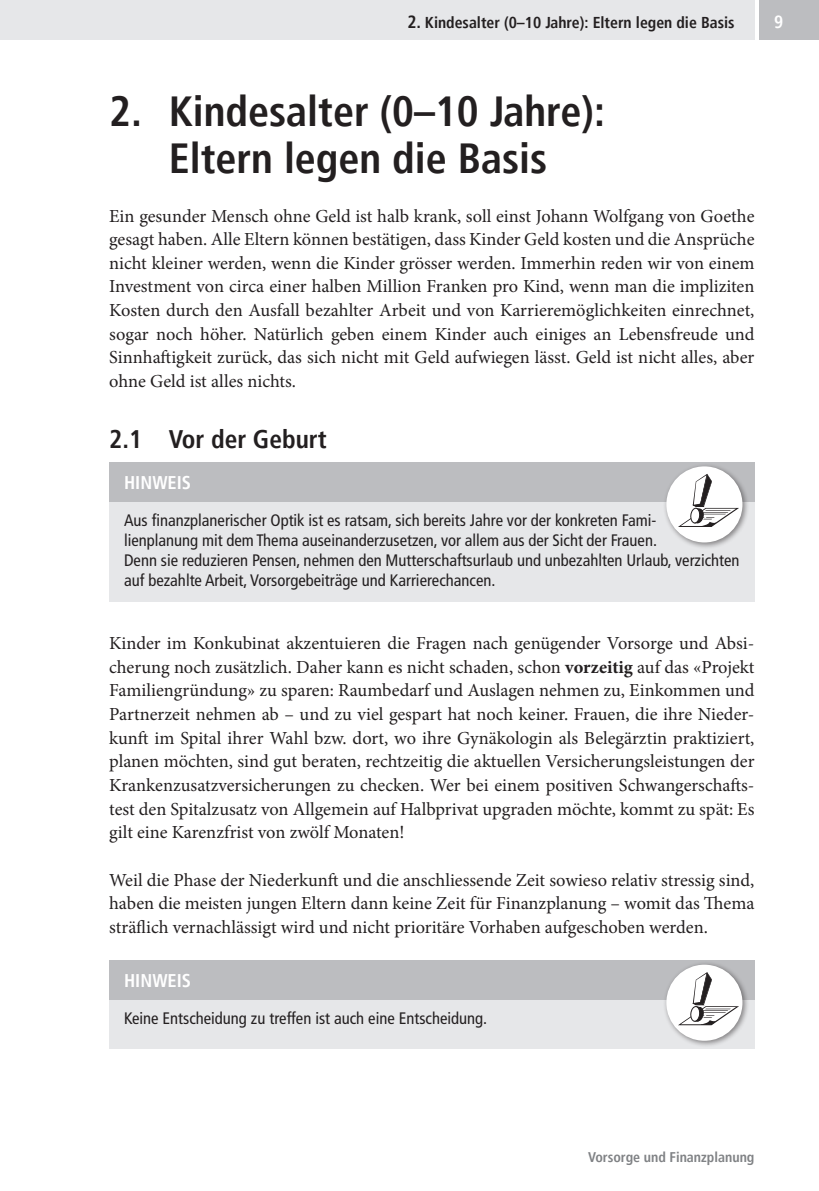
<style>
.page{position:relative;width:819px;height:1191px;background:#fff}
.page>*{position:absolute;margin:0;border:0;box-sizing:border-box;transform-origin:0 0}
.t1{font:700 condensed 42px/47.2px "Frutiger LT Pro";color:#231f20;text-align:center}
.t2{font:700 condensed 25.38px "Frutiger LT Pro";color:#231f20}
.t3{font:18.38px/23.6px "Minion Pro";letter-spacing:-.005em;color:#231f20;text-align:justify}
.t4{font:700 condensed 18.38px "Frutiger LT Pro";color:#fff}
.t5{font:700 condensed 17.5px "Frutiger LT Pro";color:#fff}
.t6{font:condensed 16.62px/20.1px "Frutiger LT Pro";color:#231f20}
.t7{font:700 condensed 15.75px "Frutiger LT Pro";color:#231f20}
.t8{font:700 condensed 14px "Frutiger LT Pro";color:#808285}
.s1{font-size:17.5px}
.s2{font-weight:700}
</style>
<div class="page">
<div style="left:759px;top:0;width:60px;height:40px;background:#bcbdc0"></div>
<div style="left:0;top:0;width:754px;height:40px;background:#e6e7e9"></div>
<div style="left:109px;top:501px;width:645px;height:101px;background:#e6e7e9"></div>
<div style="left:109px;top:462px;width:645px;height:39px;background:#bcbdc0"></div>
<div style="left:662px;top:462px;width:87px;height:87px;background:#231f20;opacity:.5"></div>
<div style="left:666px;top:466px;width:76px;height:76px;background:#fff;border-radius:50%"></div>
<svg style="left:678px;top:474px;width:61px;height:53px"></svg>
<div style="left:109px;top:999px;width:645px;height:50px;background:#e6e7e9"></div>
<div style="left:109px;top:960px;width:645px;height:39px;background:#bcbdc0"></div>
<div style="left:662px;top:961px;width:87px;height:87px;background:#231f20;opacity:.5"></div>
<div style="left:666px;top:964px;width:76px;height:76px;background:#fff;border-radius:50%"></div>
<svg style="left:678px;top:972px;width:61px;height:53px"></svg>
<p class="t7" style="left:407px;top:13px;width:328px"><span class="s1">2.</span> Kindesalter (0–10 Jahre): Eltern legen die Basis</p>
<p class="t5" style="left:774px;top:12px;width:11px">9</p>
<h1 class="t1" style="left:109px;top:88px;width:497px">2. Kindesalter (0–10 Jahre):<br>Eltern legen die Basis</h1>
<p class="t3" style="left:109px;top:204px;width:646px">Ein gesunder Mensch ohne Geld ist halb krank, soll einst Johann Wolfgang von Goethe gesagt haben. Alle Eltern können bestätigen, dass Kinder Geld kosten und die Ansprüche nicht kleiner werden, wenn die Kinder grösser werden. Immerhin reden wir von einem Investment von circa einer halben Million Franken pro Kind, wenn man die impliziten Kosten durch den Ausfall bezahlter Arbeit und von Karrieremöglichkeiten einrechnet, sogar noch höher. Natürlich geben einem Kinder auch einiges an Lebensfreude und Sinnhaftigkeit zurück, das sich nicht mit Geld aufwiegen lässt. Geld ist nicht alles, aber ohne Geld ist alles nichts.</p>
<h2 class="t2" style="left:109px;top:424px;width:219px">2.1 Vor der Geburt</h2>
<p class="t4" style="left:124px;top:471px;width:69px">HINWEIS</p>
<p class="t6" style="left:124px;top:510px;width:617px">Aus finanzplanerischer Optik ist es ratsam, sich bereits Jahre vor der konkreten Fami-<br>lienplanung mit dem Thema auseinanderzusetzen, vor allem aus der Sicht der Frauen.<br>Denn sie reduzieren Pensen, nehmen den Mutterschaftsurlaub und unbezahlten Urlaub, verzichten auf bezahlte Arbeit, Vorsorgebeiträge und Karrierechancen.</p>
<p class="t3" style="left:109px;top:631px;width:646px">Kinder im Konkubinat akzentuieren die Fragen nach genügender Vorsorge und Absi&shy;cherung noch zusätzlich. Daher kann es nicht schaden, schon <span class="s2">vorzeitig</span> auf das «Projekt Familiengründung» zu sparen: Raumbedarf und Auslagen nehmen zu, Einkommen und Partnerzeit nehmen ab – und zu viel gespart hat noch keiner. Frauen, die ihre Nieder&shy;kunft im Spital ihrer Wahl bzw. dort, wo ihre Gynäkologin als Belegärztin praktiziert, planen möchten, sind gut beraten, rechtzeitig die aktuellen Versicherungsleistungen der Krankenzusatzversicherungen zu checken. Wer bei einem positiven Schwangerschafts&shy;test den Spitalzusatz von Allgemein auf Halbprivat upgraden möchte, kommt zu spät: Es gilt eine Karenzfrist von zwölf Monaten!</p>
<p class="t3" style="left:109px;top:868px;width:646px">Weil die Phase der Niederkunft und die anschliessende Zeit sowieso relativ stressig sind, haben die meisten jungen Eltern dann keine Zeit für Finanzplanung – womit das Thema sträflich vernachlässigt wird und nicht prioritäre Vorhaben aufgeschoben werden.</p>
<p class="t4" style="left:124px;top:969px;width:69px">HINWEIS</p>
<p class="t6" style="left:124px;top:1008px;width:364px">Keine Entscheidung zu treffen ist auch eine Entscheidung.</p>
<p class="t8" style="left:588px;top:1148px;width:168px">Vorsorge und Finanzplanung</p>
</div>
